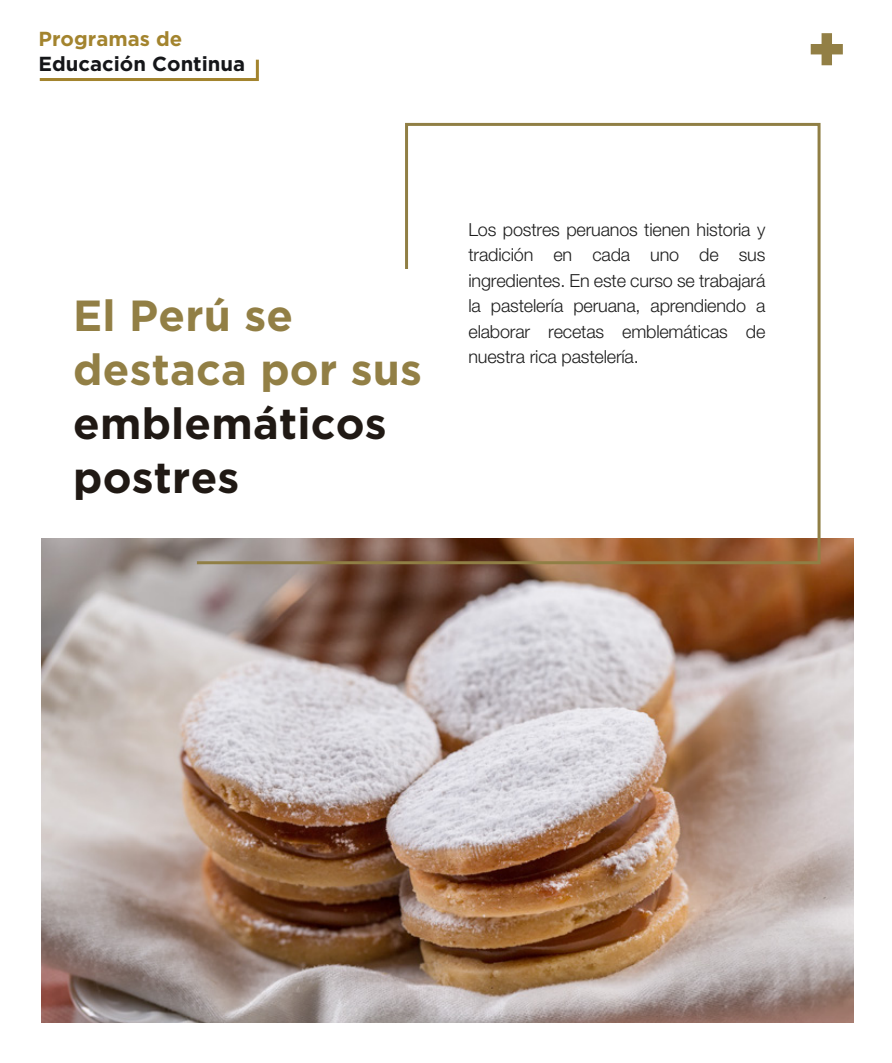
<style>
.page{position:relative;width:892px;height:1063px;background:#fff}
.page>*{position:absolute;margin:0;border:0;box-sizing:border-box;transform-origin:0 0}
.t1{font:700 43.5px/54px "Gotham";letter-spacing:.005em;color:#927f45}
.t2{font:700 43.5px/54px "Gotham";letter-spacing:.005em;color:#201914}
.t3{font:700 20.25px "Gotham";color:#151619}
.t4{font:700 20.25px "Gotham";color:#a3842e}
.t5{font:300 18px/25.5px "Helvetica Neue LT Std";letter-spacing:-.01em;color:#1e1e1e;text-align:justify}
</style>
<div class="page">
<img style="left:41px;top:538px;width:813px;height:485px">
<svg style="left:811px;top:33px;width:32px;height:32px"></svg>
<svg style="left:39px;top:59px;width:220px;height:22px"></svg>
<svg style="left:194px;top:122px;width:628px;height:444px"></svg>
<p class="t4" style="left:39px;top:27px;width:145px">Programas de</p>
<p class="t3" style="left:39px;top:52px;width:208px">Educación Continua</p>
<h1 class="t1" style="left:73px;top:288px;width:350px">El Perú se destaca por sus</h1>
<h1 class="t2" style="left:73px;top:396px;width:315px">emblemáticos postres</h1>
<p class="t5" style="left:468px;top:216px;width:298px">Los postres peruanos tienen historia y tradición en cada uno de sus ingredientes. En este curso se trabajará la pastelería peruana, aprendiendo a elaborar recetas emblemáticas de nuestra rica pastelería.</p>
</div>
